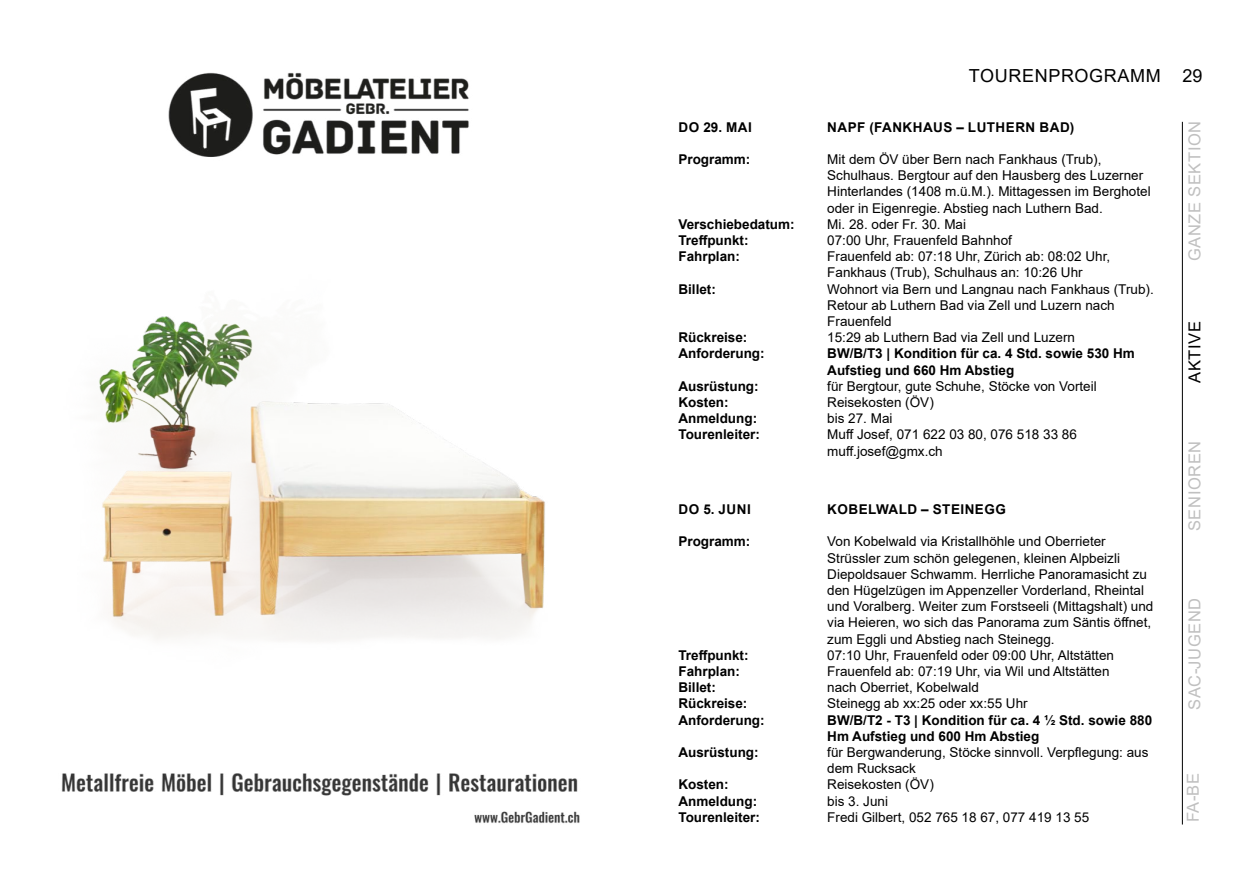
<style>
.page{position:relative;width:1259px;height:893px;background:#fff}
.page>*{position:absolute;margin:0;border:0;box-sizing:border-box;transform-origin:0 0}
.t1{font:18px "Arial";letter-spacing:.035em;color:#000}
.t2{font:16.5px "Arial";letter-spacing:.035em;color:#c0c0c0}
.t3{font:16.5px "Arial";letter-spacing:.035em;color:#000}
.t4{font:13.5px/16.2px "Arial";color:#000}
.t5{font:700 13.5px/16.2px "Arial";color:#000}
.t6{font:700 13.5px "Arial";letter-spacing:.035em;color:#000}
</style>
<div class="page">
<hr style="left:1182px;top:122px;width:1px;height:702px;background:#000">
<img style="left:61px;top:73px;width:519px;height:751px">
<h1 class="t1" style="left:969px;top:64px;width:193px">TOURENPROGRAMM</h1>
<p class="t5" style="left:678px;top:119px;width:75px">DO 29. MAI</p>
<p class="t6" style="left:827px;top:117px;width:249px">NAPF (FANKHAUS – LUTHERN BAD)</p>
<p class="t5" style="left:678px;top:151px;width:74px">Programm:</p>
<p class="t4" style="left:827px;top:151px;width:325px">Mit dem ÖV über Bern nach Fankhaus (Trub), Schulhaus. Bergtour auf den Hausberg des Luzerner Hinterlandes (1408 m.ü.M.). Mittagessen im Berghotel oder in Eigenregie. Abstieg nach Luthern Bad.</p>
<p class="t5" style="left:678px;top:216px;width:118px">Verschiebedatum:</p>
<p class="t4" style="left:827px;top:216px;width:140px">Mi. 28. oder Fr. 30. Mai</p>
<p class="t5" style="left:678px;top:232px;width:72px">Treffpunkt:</p>
<p class="t4" style="left:827px;top:232px;width:186px">07:00 Uhr, Frauenfeld Bahnhof</p>
<p class="t5" style="left:678px;top:249px;width:63px">Fahrplan:</p>
<p class="t4" style="left:827px;top:248px;width:284px">Frauenfeld ab: 07:18 Uhr, Zürich ab: 08:02 Uhr,<br>Fankhaus (Trub), Schulhaus an: 10:26 Uhr</p>
<p class="t5" style="left:678px;top:281px;width:39px">Billet:</p>
<p class="t4" style="left:827px;top:281px;width:328px">Wohnort via Bern und Langnau nach Fankhaus (Trub).<br>Retour ab Luthern Bad via Zell und Luzern nach<br>Frauenfeld</p>
<p class="t5" style="left:678px;top:330px;width:71px">Rückreise:</p>
<p class="t4" style="left:827px;top:329px;width:249px">15:29 ab Luthern Bad via Zell und Luzern</p>
<p class="t5" style="left:678px;top:346px;width:88px">Anforderung:</p>
<p class="t5" style="left:827px;top:346px;width:309px">BW/B/T3 | Kondition für ca. 4 Std. sowie 530 Hm<br>Aufstieg und 660 Hm Abstieg</p>
<p class="t5" style="left:678px;top:378px;width:82px">Ausrüstung:</p>
<p class="t4" style="left:827px;top:378px;width:271px">für Bergtour, gute Schuhe, Stöcke von Vorteil</p>
<p class="t5" style="left:678px;top:394px;width:52px">Kosten:</p>
<p class="t4" style="left:827px;top:394px;width:108px">Reisekosten (ÖV)</p>
<p class="t5" style="left:678px;top:411px;width:80px">Anmeldung:</p>
<p class="t4" style="left:827px;top:410px;width:67px">bis 27. Mai</p>
<p class="t5" style="left:678px;top:427px;width:83px">Tourenleiter:</p>
<p class="t4" style="left:827px;top:427px;width:251px">Muff Josef, 071 622 03 80, 076 518 33 86 muff.josef@gmx.ch</p>
<p class="t5" style="left:678px;top:501px;width:74px">DO 5. JUNI</p>
<p class="t6" style="left:827px;top:500px;width:180px">KOBELWALD – STEINEGG</p>
<p class="t5" style="left:678px;top:534px;width:74px">Programm:</p>
<p class="t4" style="left:827px;top:533px;width:328px">Von Kobelwald via Kristallhöhle und Oberrieter Strüssler zum schön gelegenen, kleinen Alpbeizli Diepoldsauer Schwamm. Herrliche Panoramasicht zu den Hügelzügen im Appenzeller Vorderland, Rheintal und Voralberg. Weiter zum Forstseeli (Mittagshalt) und via Heieren, wo sich das Panorama zum Säntis öffnet, zum Eggli und Abstieg nach Steinegg.</p>
<p class="t5" style="left:678px;top:647px;width:72px">Treffpunkt:</p>
<p class="t4" style="left:827px;top:647px;width:288px">07:10 Uhr, Frauenfeld oder 09:00 Uhr, Altstätten</p>
<p class="t5" style="left:678px;top:663px;width:63px">Fahrplan:</p>
<p class="t4" style="left:827px;top:663px;width:284px">Frauenfeld ab: 07:19 Uhr, via Wil und Altstätten</p>
<p class="t5" style="left:678px;top:679px;width:39px">Billet:</p>
<p class="t4" style="left:827px;top:679px;width:153px">nach Oberriet, Kobelwald</p>
<p class="t5" style="left:678px;top:696px;width:71px">Rückreise:</p>
<p class="t4" style="left:827px;top:695px;width:202px">Steinegg ab xx:25 oder xx:55 Uhr</p>
<p class="t5" style="left:678px;top:712px;width:88px">Anforderung:</p>
<p class="t5" style="left:827px;top:712px;width:326px">BW/B/T2 - T3 | Kondition für ca. 4 ½ Std. sowie 880<br>Hm Aufstieg und 600 Hm Abstieg</p>
<p class="t5" style="left:678px;top:744px;width:82px">Ausrüstung:</p>
<p class="t4" style="left:827px;top:744px;width:323px">für Bergwanderung, Stöcke sinnvoll. Verpflegung: aus dem Rucksack</p>
<p class="t5" style="left:678px;top:777px;width:52px">Kosten:</p>
<p class="t4" style="left:827px;top:776px;width:108px">Reisekosten (ÖV)</p>
<p class="t5" style="left:678px;top:793px;width:80px">Anmeldung:</p>
<p class="t4" style="left:827px;top:793px;width:62px">bis 3. Juni</p>
<p class="t5" style="left:678px;top:809px;width:83px">Tourenleiter:</p>
<p class="t4" style="left:827px;top:809px;width:263px">Fredi Gilbert, 052 765 18 67, 077 419 13 55</p>
<h1 class="t1" style="left:1182px;top:64px;width:22px">29</h1>
<p class="t2" style="left:1183px;top:261px;width:142px;rotate:-90deg">GANZE SEKTION</p>
<p class="t3" style="left:1183px;top:383px;width:63px;rotate:-90deg">AKTIVE</p>
<p class="t2" style="left:1183px;top:531px;width:92px;rotate:-90deg">SENIOREN</p>
<p class="t2" style="left:1183px;top:710px;width:113px;rotate:-90deg">SAC-JUGEND</p>
<p class="t2" style="left:1181px;top:822px;width:51px;rotate:-90deg">FA-BE</p>
</div>
